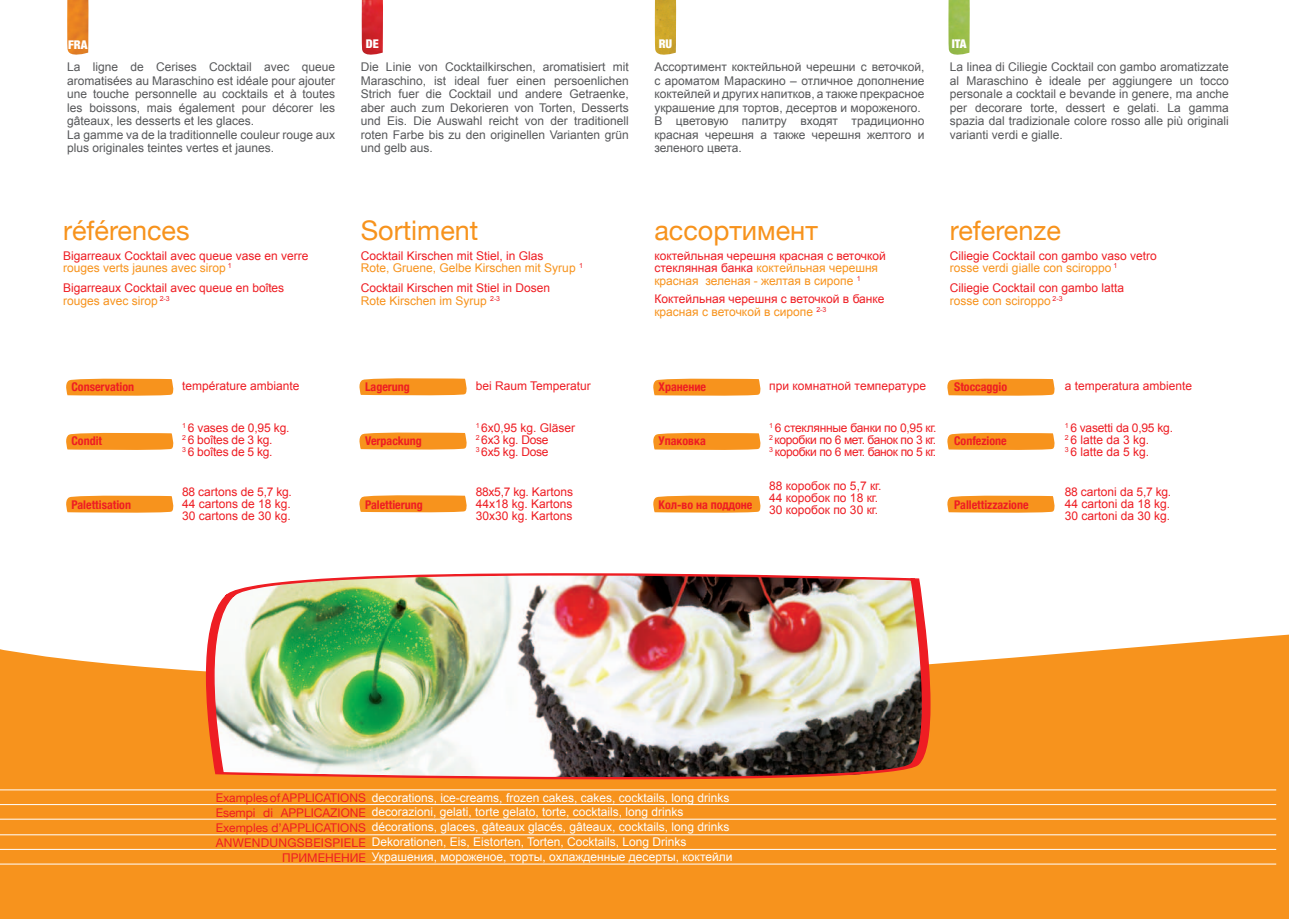
<style>
.page{position:relative;width:1289px;height:919px;background:#fff}
.page>*{position:absolute;margin:0;border:0;box-sizing:border-box;transform-origin:0 0}
.t1{font:27px "Helvetica Neue";color:#f7931d}
.t2{font:12px/13.5px "Arial";color:#57585a}
.t3{font:12px/12px "Arial";color:#ee1d23}
.t4{font:12px/14.9px "Arial";color:#fff}
.t5{font:700 condensed 12px "Helvetica Neue";color:#ee1d23}
.t6{font:12px/15px "Helvetica Neue";color:#ee1d23;text-align:right}
.t7{font:12px/12px "Arial";letter-spacing:-.02em;color:#ee1d23}
.t8{font:12px/12.8px "Arial";color:#f7931d}
.t9{font:900 condensed 12px "Helvetica Neue";color:#fff}
.s1{color:#f7931d}
.s2{color:#ee1d23}
</style>
<div class="page">
<img style="left:67px;top:0;width:22px;height:55px">
<img style="left:361px;top:0;width:22px;height:55px">
<img style="left:654px;top:0;width:22px;height:55px">
<img style="left:948px;top:0;width:22px;height:55px">
<svg style="left:66px;top:432px;width:108px;height:18px;background:#f79d33"></svg>
<svg style="left:66px;top:495px;width:108px;height:18px;background:#f79d34"></svg>
<svg style="left:66px;top:378px;width:108px;height:18px;background:#f79d34"></svg>
<svg style="left:359px;top:432px;width:108px;height:18px;background:#f79d34"></svg>
<svg style="left:359px;top:495px;width:108px;height:18px;background:#f79d33"></svg>
<svg style="left:359px;top:378px;width:108px;height:18px;background:#f79d34"></svg>
<svg style="left:947px;top:432px;width:108px;height:18px;background:#f79d34"></svg>
<svg style="left:947px;top:495px;width:108px;height:18px;background:#f79d34"></svg>
<svg style="left:947px;top:378px;width:108px;height:18px;background:#f79d34"></svg>
<svg style="left:653px;top:432px;width:108px;height:18px;background:#f79d33"></svg>
<svg style="left:653px;top:495px;width:108px;height:18px;background:#f79d34"></svg>
<svg style="left:653px;top:378px;width:108px;height:18px;background:#f79d34"></svg>
<svg style="left:0;top:634px;width:1288px;height:284px;background:#f79929"></svg>
<hr style="left:0;top:818px;width:1276px;height:1px;background:#fff">
<hr style="left:0;top:789px;width:1276px;height:1px;background:#fff">
<hr style="left:0;top:804px;width:1276px;height:1px;background:#fff">
<hr style="left:0;top:834px;width:1276px;height:1px;background:#fff">
<hr style="left:0;top:849px;width:1276px;height:1px;background:#fff">
<hr style="left:0;top:863px;width:1276px;height:1px;background:#fff">
<img style="left:205px;top:573px;width:726px;height:207px">
<p class="t9" style="left:68px;top:37px;width:21px">FRA</p>
<p class="t9" style="left:366px;top:36px;width:14px">DE</p>
<p class="t9" style="left:658px;top:36px;width:15px">RU</p>
<p class="t9" style="left:951px;top:37px;width:16px">ITA</p>
<p class="t2" style="left:67px;top:60px;width:269px">La ligne de Cerises Cocktail avec queue aromatisées au Maraschino est idéale pour ajouter une touche personnelle au cocktails et à toutes les boissons, mais également pour décorer les gâteaux, les desserts et les glaces.<br>La gamme va de la traditionnelle couleur rouge aux plus originales teintes vertes et jaunes.</p>
<p class="t2" style="left:361px;top:60px;width:269px;text-align:justify">Die Linie von Cocktailkirschen, aromatisiert mit Maraschino, ist ideal fuer einen persoenlichen Strich fuer die Cocktail und andere Getraenke, aber auch zum Dekorieren von Torten, Desserts und Eis. Die Auswahl reicht von der traditionell roten Farbe bis zu den originellen Varianten grün und gelb aus.</p>
<p class="t2" style="left:654px;top:60px;width:271px">Ассортимент коктейльной черешни с веточкой, с ароматом Мараскино – отличное дополнение коктейлей и других напитков, а также прекрасное украшение для тортов, десертов и мороженого.<br>В цветовую палитру входят традиционно красная черешня а также черешня желтого и зеленого цвета.</p>
<p class="t2" style="left:949px;top:60px;width:280px;text-align:justify">La linea di Ciliegie Cocktail con gambo aromatizzate al Maraschino è ideale per aggiungere un tocco personale a cocktail e bevande in genere, ma anche per decorare torte, dessert e gelati. La gamma spazia dal tradizionale colore rosso alle più originali varianti verdi e gialle.</p>
<h1 class="t1" style="left:63px;top:214px;width:128px">références</h1>
<p class="t3" style="left:63px;top:249px;width:247px;line-height:12.8px">Bigarreaux Cocktail avec queue vase en verre <span class="s1">rouges verts jaunes avec sirop</span> <sup>1</sup></p>
<p class="t3" style="left:63px;top:281px;width:222px;line-height:12.8px">Bigarreaux Cocktail avec queue en boîtes <span class="s1">rouges avec sirop</span> <sup>2-3</sup></p>
<h1 class="t1" style="left:361px;top:214px;width:119px">Sortiment</h1>
<p class="t8" style="left:361px;top:249px;width:223px"><span class="s2">Cocktail Kirschen mit Stiel, in Glas<br></span>Rote, Gruene, Gelbe Kirschen mit Syrup <sup>1</sup></p>
<p class="t3" style="left:361px;top:281px;width:191px;line-height:12.8px">Cocktail Kirschen mit Stiel in Dosen<br><span class="s1">Rote Kirschen im Syrup</span> <sup>2-3</sup></p>
<h1 class="t1" style="left:654px;top:214px;width:165px">ассортимент</h1>
<p class="t3" style="left:654px;top:249px;width:233px;line-height:12.8px">коктейльная черешня красная с веточкой стеклянная банка <span class="s1">коктейльная черешня красная зеленая - желтая в сиропе</span> <sup>1</sup></p>
<p class="t3" style="left:654px;top:292px;width:232px;line-height:12.8px">Коктейльная черешня с веточкой в банке <span class="s1">красная с веточкой в сиропе</span> <sup>2-3</sup></p>
<h1 class="t1" style="left:949px;top:214px;width:112px">referenze</h1>
<p class="t3" style="left:949px;top:249px;width:208px;line-height:12.8px">Ciliegie Cocktail con gambo vaso vetro <span class="s1">rosse verdi gialle con sciroppo</span> <sup>1</sup></p>
<p class="t3" style="left:949px;top:281px;width:176px;line-height:12.8px">Ciliegie Cocktail con gambo latta <span class="s1">rosse con sciroppo</span> <sup>2-3</sup></p>
<p class="t5" style="left:72px;top:379px;width:64px">Conservation</p>
<p class="t3" style="left:182px;top:380px;width:119px">température ambiante</p>
<p class="t5" style="left:365px;top:379px;width:46px">Lagerung</p>
<p class="t3" style="left:475px;top:380px;width:117px">bei Raum Temperatur</p>
<p class="t5" style="left:658px;top:379px;width:49px">Хранение</p>
<p class="t3" style="left:769px;top:380px;width:158px">при комнатной температуре</p>
<p class="t5" style="left:954px;top:379px;width:55px">Stoccaggio</p>
<p class="t3" style="left:1064px;top:380px;width:129px">a temperatura ambiente</p>
<p class="t5" style="left:72px;top:433px;width:32px">Condit</p>
<p class="t5" style="left:72px;top:497px;width:61px">Palettisation</p>
<p class="t7" style="left:182px;top:421px;width:109px"><sup>1</sup> 6 vases de 0,95 kg.<br><sup>2</sup> 6 boîtes de 3 kg.<br><sup>3</sup> 6 boîtes de 5 kg.</p>
<p class="t3" style="left:182px;top:486px;width:111px;text-align:justify">88 cartons de 5,7 kg.<br>44 cartons de 18 kg.<br>30 cartons de 30 kg.</p>
<p class="t5" style="left:365px;top:433px;width:58px">Verpackung</p>
<p class="t5" style="left:365px;top:497px;width:59px">Palettierung</p>
<p class="t7" style="left:475px;top:421px;width:101px"><sup>1</sup> 6x0,95 kg. Gläser<br><sup>2</sup> 6x3 kg. Dose<br><sup>3</sup> 6x5 kg. Dose</p>
<p class="t3" style="left:475px;top:486px;width:99px;text-align:justify">88x5,7 kg. Kartons 44x18 kg. Kartons 30x30 kg. Kartons</p>
<p class="t5" style="left:658px;top:433px;width:49px">Упаковка</p>
<p class="t5" style="left:658px;top:497px;width:95px">Кол-во на поддоне</p>
<p class="t3" style="left:769px;top:421px;width:169px;text-align:justify"><sup>1</sup> 6 cтеклянные банки по 0,95 кг.<br><sup>2</sup> коробки по 6 мет. банoк по 3 кг.<br><sup>3</sup> коробки по 6 мет. банoк по 5 кг.</p>
<p class="t3" style="left:769px;top:480px;width:114px">88 коробок по 5,7 кг.<br>44 коробок по 18 кг.<br>30 коробок по 30 кг.</p>
<p class="t5" style="left:954px;top:433px;width:54px">Confezione</p>
<p class="t5" style="left:954px;top:497px;width:76px">Pallettizzazione</p>
<p class="t3" style="left:1064px;top:421px;width:110px"><sup>1</sup> 6 vasetti da 0,95 kg.<br><sup>2</sup> 6 latte da 3 kg.<br><sup>3</sup> 6 latte da 5 kg.</p>
<p class="t3" style="left:1064px;top:486px;width:108px;text-align:justify">88 cartoni da 5,7 kg.<br>44 cartoni da 18 kg.<br>30 cartoni da 30 kg.</p>
<p class="t4" style="left:372px;top:790px;width:362px">decorations, ice-creams, frozen cakes, cakes, cocktails, long drinks decorazioni, gelati, torte gelato, torte, cocktails, long drinks décorations, glaces, gâteaux glacés, gâteaux, cocktails, long drinks Dekorationen, Eis, Eistorten, Torten, Cocktails, Long Drinks Украшения, мороженое, торты, охлажденные десерты, коктейли</p>
<p class="t6" style="left:216px;top:789px;width:152px">Examples of APPLICATIONS<br>Esempi di APPLICAZIONE<br>Exemples d’APPLICATIONS<br>ANWENDUNGSBEISPIELE<br>ПРИМЕНЕНИЕ</p>
</div>
